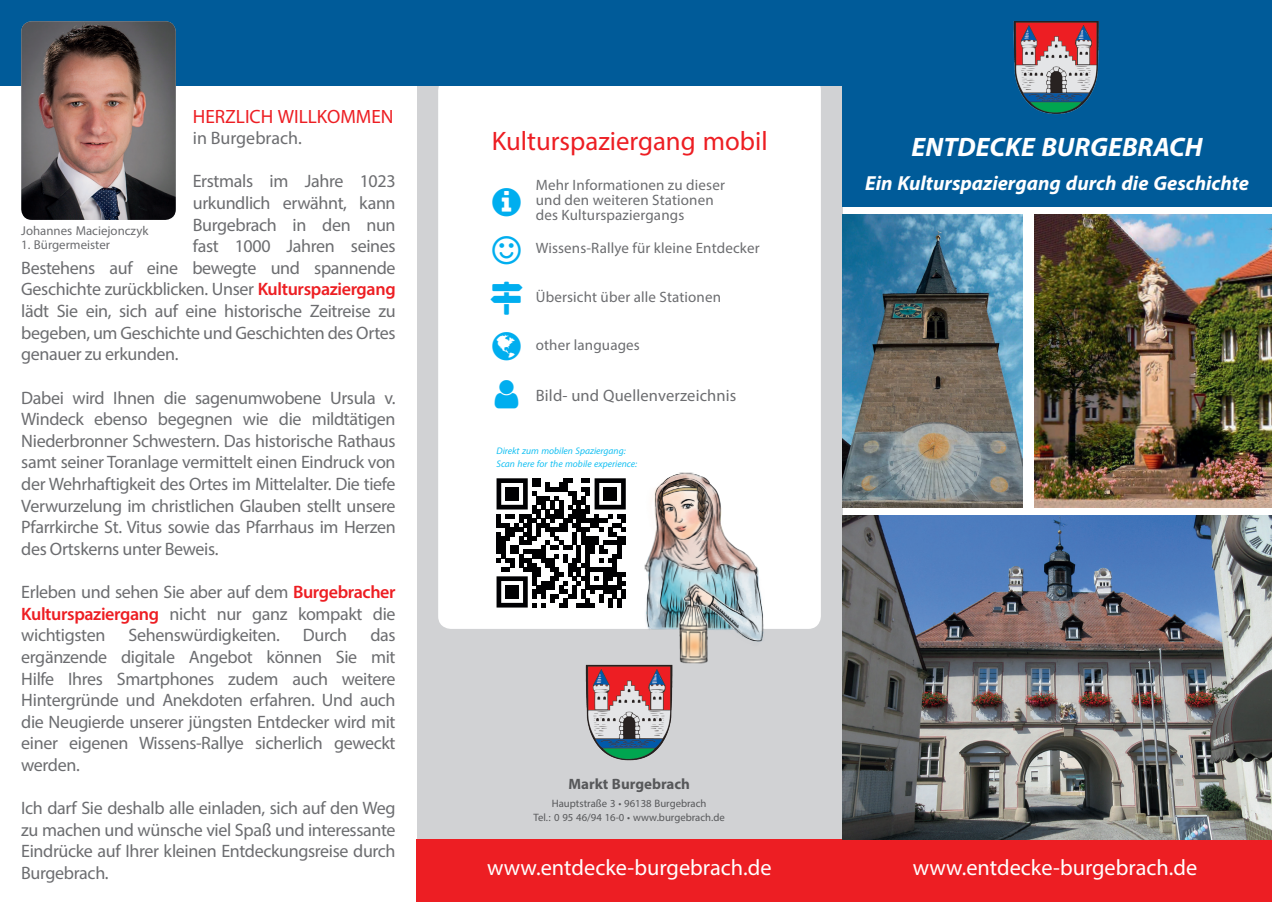
<style>
.page{position:relative;width:1272px;height:902px;background:#fff}
.page>*{position:absolute;margin:0;border:0;box-sizing:border-box;transform-origin:0 0}
.t1{font:37.5px "Myriad Arabic";color:#ed1e23}
.t2{font:italic 700 37.5px "Myriad Arabic";color:#fff}
.t3{font:31.2px "Myriad Arabic";color:#fff}
.t4{font:italic 700 28.5px "Myriad Arabic";color:#fff}
.t5{font:27px "Myriad Arabic";color:#ed1e23}
.t6{font:700 21px "Myriad Arabic";color:#57585a}
.t7{font:18px/21.6px "Myriad Pro";letter-spacing:-.02em;color:#6c6d70;text-align:justify}
.t8{font:18px "Myriad Arabic";color:#6c6d70}
.t9{font:18px "Myriad Pro";color:#6c6d70}
.t10{font:16.5px "Myriad Pro";letter-spacing:.01em;color:#6c6d70}
.t11{font:15px/15px "Myriad Pro";letter-spacing:.01em;color:#6c6d70}
.t12{font:15px/13.5px "Myriad Arabic";color:#57585a;text-align:center}
.t13{font:italic 13.35px/13.4px "Myriad Arabic";color:#15c0f2}
.s1{font-weight:600;color:#ed1e23}
</style>
<div class="page">
<div style="left:417px;top:68px;width:425px;height:833px;background:#d1d2d4"></div>
<div style="left:438px;top:78px;width:382px;height:551px;background:#fff;border-radius:13px"></div>
<div style="left:417px;top:839px;width:854px;height:62px;background:#ed1e23"></div>
<img style="left:644px;top:472px;width:120px;height:192px">
<div style="left:842px;top:85px;width:429px;height:121px;background:#005b99"></div>
<img style="left:842px;top:516px;width:429px;height:323px">
<img style="left:1034px;top:214px;width:237px;height:293px">
<img style="left:842px;top:214px;width:180px;height:293px">
<svg style="left:496px;top:478px;width:129px;height:129px"></svg>
<div style="left:505px;top:487px;width:14px;height:13px;background:#000002"></div>
<div style="left:603px;top:487px;width:14px;height:13px;background:#000002"></div>
<div style="left:505px;top:585px;width:14px;height:13px;background:#000002"></div>
<div style="left:0;top:0;width:1271px;height:85px;background:#005b99"></div>
<img style="left:1013px;top:21px;width:84px;height:94px">
<img style="left:585px;top:656px;width:102px;height:105px">
<img style="left:21px;top:21px;width:155px;height:199px">
<h3 class="t5" style="left:193px;top:97px;width:202px">HERZLICH WILLKOMMEN</h3>
<p class="t9" style="left:193px;top:127px;width:111px">in Burgebrach.</p>
<p class="t7" style="left:193px;top:170px;width:204px">Erstmals im Jahre 1023</p>
<p class="t7" style="left:193px;top:192px;width:204px">urkundlich erwähnt, kann</p>
<p class="t7" style="left:193px;top:213px;width:204px">Burgebrach in den nun</p>
<p class="t7" style="left:193px;top:235px;width:204px">fast 1000 Jahren seines</p>
<p class="t7" style="left:21px;top:257px;width:376px">Bestehens auf eine bewegte und spannende</p>
<p class="t7" style="left:21px;top:278px;width:376px">Geschichte zurückblicken. Unser <span class="s1">Kulturspaziergang</span></p>
<p class="t7" style="left:21px;top:300px;width:376px">lädt Sie ein, sich auf eine historische Zeitreise zu</p>
<p class="t7" style="left:21px;top:321px;width:376px">begeben, um Geschichte und Geschichten des Ortes</p>
<p class="t7" style="left:21px;top:343px;width:159px">genauer zu erkunden.</p>
<p class="t7" style="left:21px;top:386px;width:376px">Dabei wird Ihnen die sagenumwobene Ursula v.<br>Windeck ebenso begegnen wie die mildtätigen Niederbronner Schwestern. Das historische Rathaus samt seiner Toranlage vermittelt einen Eindruck von der Wehrhaftigkeit des Ortes im Mittelalter. Die tiefe Verwurzelung im christlichen Glauben stellt unsere Pfarrkirche St. Vitus sowie das Pfarrhaus im Herzen des Ortskerns unter Beweis.</p>
<p class="t7" style="left:21px;top:581px;width:376px">Erleben und sehen Sie aber auf dem <span class="s1">Burgebracher Kulturspaziergang</span> nicht nur ganz kompakt die wichtigsten</p>
<p class="t8" style="left:21px;top:219px;width:129px">Johannes Maciejonczyk</p>
<p class="t8" style="left:21px;top:232px;width:90px">1. Bürgermeister</p>
<p class="t7" style="left:21px;top:624px;width:376px;text-indent:349px">das ergänzende digitale Angebot können Sie mit Hilfe Ihres Smartphones zudem auch weitere Hintergründe und Anekdoten erfahren. Und auch die Neugierde unserer jüngsten Entdecker wird mit einer eigenen Wissens-Rallye sicherlich geweckt werden.</p>
<p class="t7" style="left:21px;top:797px;width:376px">Ich darf Sie deshalb alle einladen, sich auf den Weg zu machen und wünsche viel Spaß und interessante Eindrücke auf Ihrer kleinen Entdeckungsreise durch Burgebrach.</p>
<p class="t7" style="left:128px;top:624px;width:153px">Sehenswürdigkeiten.</p>
<p class="t7" style="left:303px;top:624px;width:46px">Durch</p>
<h1 class="t1" style="left:492px;top:116px;width:277px">Kulturspaziergang mobil</h1>
<p class="t11" style="left:536px;top:177px;width:191px">Mehr Informationen zu dieser und den weiteren Stationen des Kulturspaziergangs</p>
<p class="t11" style="left:536px;top:240px;width:225px">Wissens-Rallye für kleine Entdecker</p>
<p class="t11" style="left:536px;top:289px;width:187px">Übersicht über alle Stationen</p>
<p class="t11" style="left:536px;top:337px;width:106px">other languages</p>
<p class="t10" style="left:536px;top:385px;width:202px">Bild- und Quellenverzeichnis</p>
<p class="t13" style="left:496px;top:444px;width:142px">Direkt zum mobilen Spaziergang:<br>Scan here for the mobile experience:</p>
<h1 class="t2" style="left:911px;top:120px;width:292px">ENTDECKE BURGEBRACH</h1>
<h3 class="t4" style="left:865px;top:163px;width:385px">Ein Kulturspaziergang durch die Geschichte</h3>
<p class="t6" style="left:568px;top:769px;width:123px">Markt Burgebrach</p>
<p class="t12" style="left:533px;top:797px;width:193px">Hauptstraße 3 • 96138 Burgebrach<br>Tel.: 0 95 46/94 16-0 • www.burgebrach.de</p>
<h2 class="t3" style="left:487px;top:846px;width:286px">www.entdecke-burgebrach.de</h2>
<h2 class="t3" style="left:912px;top:846px;width:286px">www.entdecke-burgebrach.de</h2>
</div>
